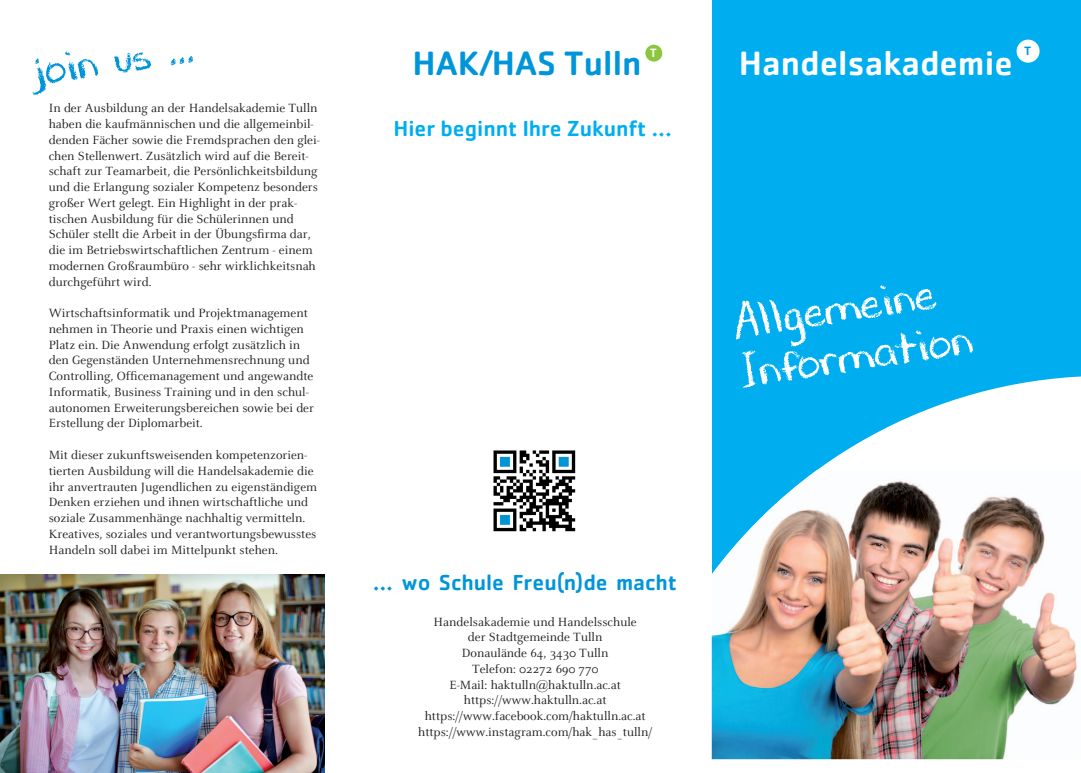
<style>
.page{position:relative;width:1081px;height:773px;background:#fff}
.page>*{position:absolute;margin:0;border:0;box-sizing:border-box;transform-origin:0 0}
.t1{font:47.5px/50.1px "DJBCHALKITUP";color:#fff}
.t2{font:45px "DJBCHALKITUP";color:#0095d9}
.t3{font:500 35px "Cachet Std";color:#fff}
.t4{font:500 35px "Cachet Std";color:#0095d9}
.t5{font:500 22.5px "Cachet Std";color:#00aeef}
.t6{font:500 22.5px "Cachet Std";color:#0095d9}
.t7{font:13.12px/15.8px "Celeste";color:#231f20}
.t8{font:500 12.5px "Cachet Std";color:#0095d9}
.t9{font:500 12.5px "Cachet Std";color:#fff}
</style>
<div class="page">
<div style="left:712px;top:0;width:369px;height:772px;background:#00aeef"></div>
<img style="left:493px;top:450px;width:83px;height:82px">
<div style="left:1016px;top:40px;width:23px;height:23px;background:#fff;border-radius:50%"></div>
<svg style="left:711px;top:376px;width:370px;height:396px;fill:#fff"></svg>
<img style="left:712px;top:469px;width:369px;height:290px">
<img style="left:0;top:574px;width:324px;height:198px">
<div style="left:645px;top:44px;width:18px;height:18px;background:#8bc63e;border-radius:50%"></div>
<div style="left:644px;top:43px;width:19px;height:20px;border:1px solid #fff;border-radius:50%"></div>
<h2 class="t2" style="left:30px;top:43px;width:162px;rotate:-8deg">join us ...</h2>
<p class="t7" style="left:49px;top:101px;width:273px">In der Ausbildung an der Handelsakademie Tulln haben die kaufmännischen und die allgemeinbil&shy;denden Fächer sowie die Fremdsprachen den glei&shy;chen Stellenwert. Zusätzlich wird auf die Bereit&shy;schaft zur Teamarbeit, die Persönlichkeitsbildung und die Erlangung sozialer Kompetenz besonders großer Wert gelegt. Ein Highlight in der prak&shy;tischen Ausbildung für die Schülerinnen und Schüler stellt die Arbeit in der Übungsfirma dar, die im Betriebswirtschaftlichen Zentrum - einem modernen Großraumbüro - sehr wirklichkeitsnah durchgeführt wird.</p>
<p class="t7" style="left:49px;top:305px;width:267px">Wirtschaftsinformatik und Projektmanagement nehmen in Theorie und Praxis einen wichtigen Platz ein. Die Anwendung erfolgt zusätzlich in den Gegenständen Unternehmensrechnung und Controlling, Officemanagement und angewandte Informatik, Business Training und in den schul&shy;autonomen Erweiterungsbereichen sowie bei der Erstellung der Diplomarbeit.</p>
<p class="t7" style="left:49px;top:447px;width:270px">Mit dieser zukunftsweisenden kompetenzorien&shy;tierten Ausbildung will die Handelsakademie die ihr anvertrauten Jugendlichen zu eigenständigem Denken erziehen und ihnen wirtschaftliche und soziale Zusammenhänge nachhaltig vermitteln.<br>Kreatives, soziales und verantwortungsbewusstes Handeln soll dabei im Mittelpunkt stehen.</p>
<h3 class="t4" style="left:412px;top:41px;width:230px">HAK/HAS Tulln</h3>
<p class="t9" style="left:650px;top:46px;width:9px">T</p>
<h3 class="t5" style="left:393px;top:115px;width:280px">Hier beginnt Ihre Zukunft ...</h3>
<h3 class="t6" style="left:373px;top:568px;width:306px">... wo Schule Freu(n)de macht</h3>
<p class="t7" style="left:418px;top:614px;width:235px;text-align:center">Handelsakademie und Handelsschule<br>der Stadtgemeinde Tulln<br>Donaulände 64, 3430 Tulln<br>Telefon: 02272 690 770<br>E-Mail: haktulln@haktulln.ac.at https://www.haktulln.ac.at https://www.facebook.com/haktulln.ac.at https://www.instagram.com/hak_has_tulln/</p>
<h3 class="t3" style="left:739px;top:42px;width:275px">Handelsakademie</h3>
<p class="t8" style="left:1024px;top:44px;width:9px">T</p>
<h1 class="t1" style="left:729px;top:300px;width:236px;rotate:-9deg">Allgemeine<br>Information</h1>
</div>
